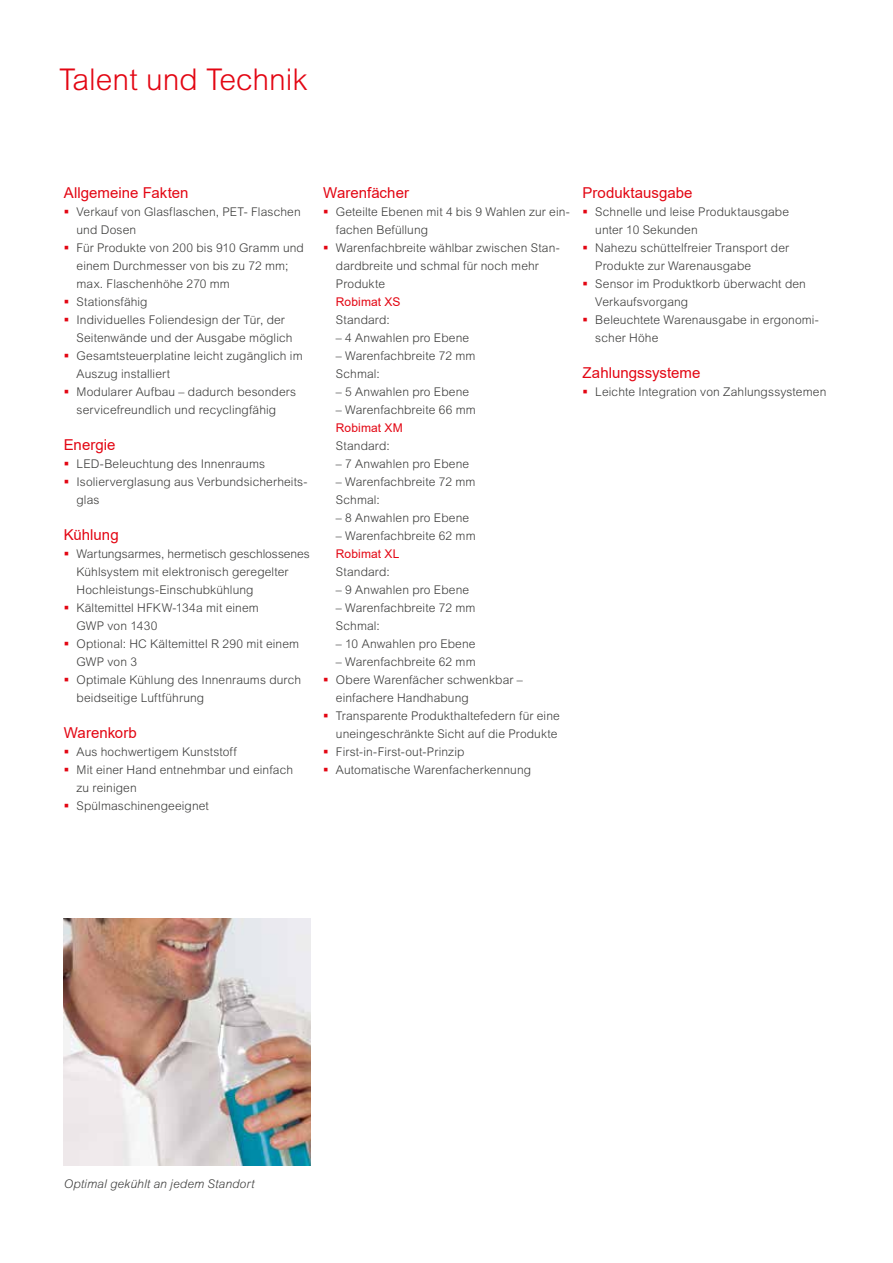
<style>
.page{position:relative;width:893px;height:1263px;background:#fff}
.page>*{position:absolute;margin:0;border:0;box-sizing:border-box;transform-origin:0 0}
.t1{font:300 30px "Arial MT Pro";color:#e30613}
.t2{font:15px "Arial";color:#e30613}
.t3{font:300 12px/18px "Arial MT Pro";letter-spacing:.01em;color:#3c3c3b}
.t4{font:italic 300 12px "Arial MT Pro";letter-spacing:.01em;color:#3c3c3b}
.t5{font:12px "Arial";letter-spacing:.01em;color:#e30613}
</style>
<div class="page">
<img style="left:64px;top:918px;width:246px;height:247px">
<h1 class="t1" style="left:59px;top:61px;width:250px">Talent und Technik</h1>
<p class="t2" style="left:64px;top:182px;width:126px">Allgemeine Fakten</p>
<p class="t3" style="left:77px;top:203px;width:229px">Verkauf von Glasflaschen, PET- Flaschen und Dosen<br>Für Produkte von 200 bis 910 Gramm und einem Durchmesser von bis zu 72 mm; max. Flaschenhöhe 270 mm<br>Stationsfähig<br>Individuelles Foliendesign der Tür, der<br>Seitenwände und der Ausgabe möglich<br>Gesamtsteuerplatine leicht zugänglich im<br>Auszug installiert<br>Modularer Aufbau – dadurch besonders servicefreundlich und recyclingfähig</p>
<p class="t2" style="left:64px;top:434px;width:53px">Energie</p>
<p class="t3" style="left:77px;top:455px;width:233px">LED-Beleuchtung des Innenraums<br>Isolierverglasung aus Verbundsicherheits&shy;glas</p>
<p class="t2" style="left:64px;top:524px;width:56px">Kühlung</p>
<p class="t3" style="left:77px;top:545px;width:235px">Wartungsarmes, hermetisch geschlossenes<br>Kühlsystem mit elektronisch geregelter<br>Hochleistungs-Einschubkühlung<br>Kältemittel HFKW-134a mit einem<br>GWP von 1430<br>Optional: HC Kältemittel R 290 mit einem<br>GWP von 3<br>Optimale Kühlung des Innenraums durch beidseitige Luftführung</p>
<p class="t2" style="left:64px;top:722px;width:75px">Warenkorb</p>
<p class="t3" style="left:77px;top:743px;width:218px">Aus hochwertigem Kunststoff<br>Mit einer Hand entnehmbar und einfach zu reinigen<br>Spülmaschinengeeignet</p>
<p class="t2" style="left:323px;top:182px;width:87px">Warenfächer</p>
<p class="t3" style="left:336px;top:203px;width:235px">Geteilte Ebenen mit 4 bis 9 Wahlen zur ein&shy;fachen Befüllung<br>Warenfachbreite wählbar zwischen Stan&shy;dardbreite und schmal für noch mehr<br>Produkte</p>
<p class="t5" style="left:336px;top:294px;width:66px">Robimat XS</p>
<p class="t3" style="left:336px;top:311px;width:55px">Standard:</p>
<p class="t3" style="left:336px;top:329px;width:135px">– 4 Anwahlen pro Ebene</p>
<p class="t3" style="left:336px;top:347px;width:141px">– Warenfachbreite 72 mm<br>Schmal:</p>
<p class="t3" style="left:336px;top:383px;width:135px">– 5 Anwahlen pro Ebene</p>
<p class="t3" style="left:336px;top:401px;width:141px">– Warenfachbreite 66 mm</p>
<p class="t5" style="left:336px;top:420px;width:68px">Robimat XM</p>
<p class="t3" style="left:336px;top:437px;width:55px">Standard:</p>
<p class="t3" style="left:336px;top:455px;width:135px">– 7 Anwahlen pro Ebene</p>
<p class="t3" style="left:336px;top:473px;width:141px">– Warenfachbreite 72 mm<br>Schmal:</p>
<p class="t3" style="left:336px;top:509px;width:135px">– 8 Anwahlen pro Ebene</p>
<p class="t3" style="left:336px;top:527px;width:141px">– Warenfachbreite 62 mm</p>
<p class="t5" style="left:336px;top:546px;width:65px">Robimat XL</p>
<p class="t3" style="left:336px;top:563px;width:55px">Standard:</p>
<p class="t3" style="left:336px;top:581px;width:135px">– 9 Anwahlen pro Ebene</p>
<p class="t3" style="left:336px;top:599px;width:141px">– Warenfachbreite 72 mm<br>Schmal:</p>
<p class="t3" style="left:336px;top:635px;width:141px">– 10 Anwahlen pro Ebene</p>
<p class="t3" style="left:336px;top:653px;width:225px">– Warenfachbreite 62 mm<br>Obere Warenfächer schwenkbar – einfachere Handhabung<br>Transparente Produkthaltefedern für eine uneingeschränkte Sicht auf die Produkte<br>First-in-First-out-Prinzip<br>Automatische Warenfacherkennung</p>
<p class="t2" style="left:583px;top:182px;width:111px">Produktausgabe</p>
<p class="t3" style="left:595px;top:203px;width:225px">Schnelle und leise Produktausgabe unter 10 Sekunden<br>Nahezu schüttelfreier Transport der<br>Produkte zur Warenausgabe<br>Sensor im Produktkorb überwacht den<br>Verkaufsvorgang<br>Beleuchtete Warenausgabe in ergonomi&shy;scher Höhe</p>
<p class="t2" style="left:583px;top:362px;width:119px">Zahlungssysteme</p>
<p class="t3" style="left:595px;top:383px;width:233px">Leichte Integration von Zahlungssystemen</p>
<p class="t4" style="left:64px;top:1177px;width:192px">Optimal gekühlt an jedem Standort</p>
</div>
